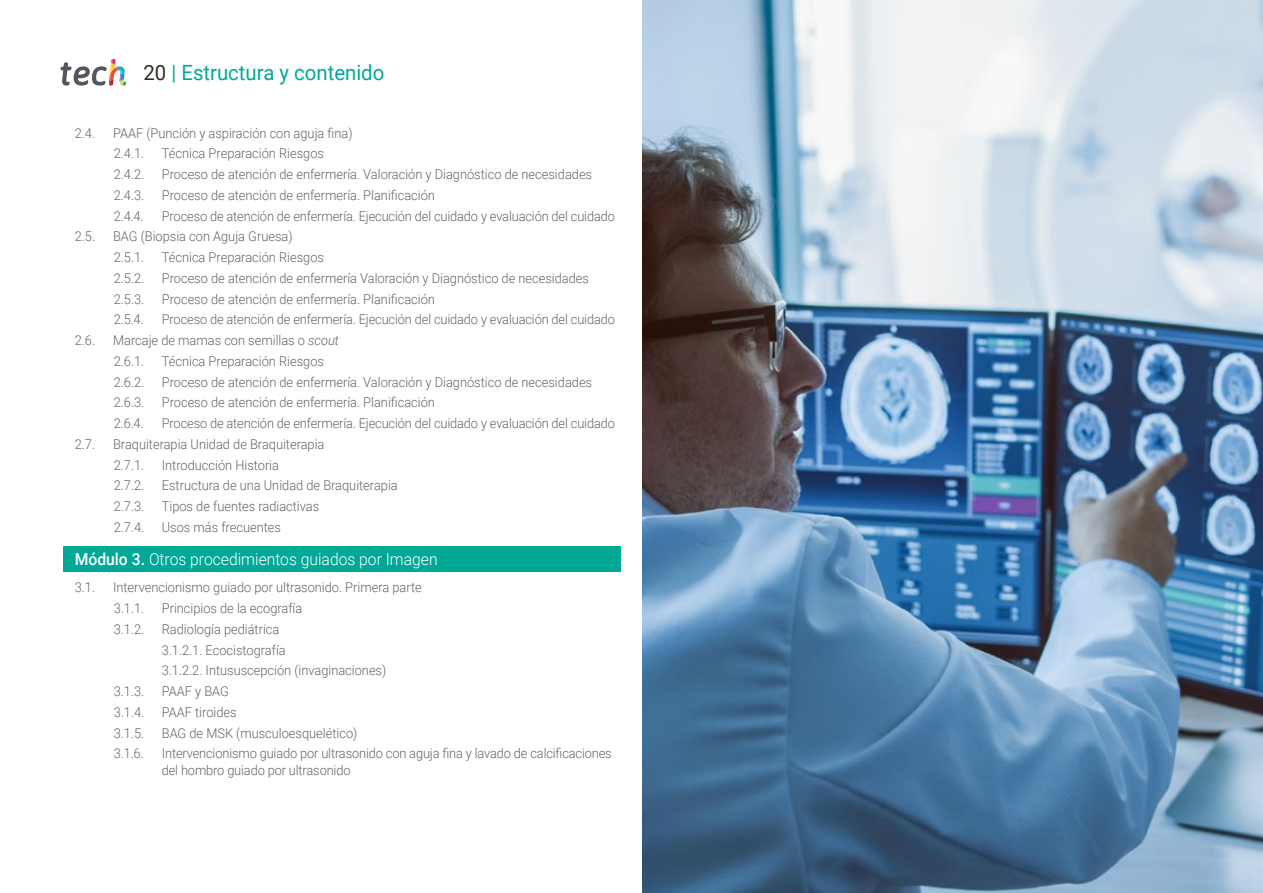
<style>
.page{position:relative;width:1263px;height:893px;background:#fff}
.page>*{position:absolute;margin:0;border:0;box-sizing:border-box;transform-origin:0 0}
.t1{font:21px "Roboto";color:#00a996}
.t2{font:300 16.5px "Roboto";color:#fff;scale:.95 1}
.t3{font:300 13.5px/20.7px "Roboto";color:#61646a;scale:.95 1}
.s1{color:#312e20}
.s2{font-style:italic}
.s3{font-weight:500}
</style>
<div class="page">
<div style="left:64px;top:546px;width:557px;height:25px;background:#00a996"></div>
<svg style="left:61px;top:59px;width:65px;height:27px"></svg>
<img style="left:642px;top:0;width:621px;height:893px">
<h1 class="t1" style="left:144px;top:57px;width:242px"><span class="s1">20</span> | Estructura y contenido</h1>
<p class="t3" style="left:75px;top:122px;width:23px">2.4.</p>
<p class="t3" style="left:113px;top:122px;width:254px">PAAF (Punción y aspiración con aguja fina)<br>2.4.1.</p>
<p class="t3" style="left:162px;top:143px;width:172px">Técnica Preparación Riesgos</p>
<p class="t3" style="left:114px;top:164px;width:34px">2.4.2.</p>
<p class="t3" style="left:162px;top:164px;width:454px">Proceso de atención de enfermería. Valoración y Diagnóstico de necesidades</p>
<p class="t3" style="left:114px;top:184px;width:34px">2.4.3.</p>
<p class="t3" style="left:162px;top:184px;width:289px">Proceso de atención de enfermería. Planificación</p>
<p class="t3" style="left:114px;top:205px;width:33px">2.4.4.</p>
<p class="t3" style="left:162px;top:205px;width:478px">Proceso de atención de enfermería. Ejecución del cuidado y evaluación del cuidado</p>
<p class="t3" style="left:75px;top:226px;width:23px">2.5.</p>
<p class="t3" style="left:113px;top:226px;width:190px">BAG (Biopsia con Aguja Gruesa)<br>2.5.1.</p>
<p class="t3" style="left:162px;top:247px;width:172px">Técnica Preparación Riesgos</p>
<p class="t3" style="left:114px;top:267px;width:34px">2.5.2.</p>
<p class="t3" style="left:162px;top:267px;width:451px">Proceso de atención de enfermería Valoración y Diagnóstico de necesidades</p>
<p class="t3" style="left:114px;top:288px;width:34px">2.5.3.</p>
<p class="t3" style="left:162px;top:288px;width:289px">Proceso de atención de enfermería. Planificación</p>
<p class="t3" style="left:114px;top:309px;width:33px">2.5.4.</p>
<p class="t3" style="left:162px;top:309px;width:478px">Proceso de atención de enfermería. Ejecución del cuidado y evaluación del cuidado</p>
<p class="t3" style="left:75px;top:330px;width:23px">2.6.</p>
<p class="t3" style="left:113px;top:330px;width:239px">Marcaje de mamas con semillas o <span class="s2">scout<br></span>2.6.1.</p>
<p class="t3" style="left:162px;top:350px;width:172px">Técnica Preparación Riesgos</p>
<p class="t3" style="left:114px;top:371px;width:34px">2.6.2.</p>
<p class="t3" style="left:162px;top:371px;width:454px">Proceso de atención de enfermería. Valoración y Diagnóstico de necesidades</p>
<p class="t3" style="left:114px;top:392px;width:34px">2.6.3.</p>
<p class="t3" style="left:162px;top:392px;width:289px">Proceso de atención de enfermería. Planificación</p>
<p class="t3" style="left:114px;top:413px;width:33px">2.6.4.</p>
<p class="t3" style="left:162px;top:413px;width:478px">Proceso de atención de enfermería. Ejecución del cuidado y evaluación del cuidado</p>
<p class="t3" style="left:75px;top:433px;width:23px">2.7.</p>
<p class="t3" style="left:113px;top:433px;width:224px">Braquiterapia Unidad de Braquiterapia<br>2.7.1.</p>
<p class="t3" style="left:162px;top:454px;width:125px">Introducción Historia</p>
<p class="t3" style="left:114px;top:475px;width:34px">2.7.2.</p>
<p class="t3" style="left:162px;top:475px;width:250px">Estructura de una Unidad de Braquiterapia</p>
<p class="t3" style="left:114px;top:496px;width:34px">2.7.3.</p>
<p class="t3" style="left:162px;top:496px;width:167px">Tipos de fuentes radiactivas</p>
<p class="t3" style="left:114px;top:516px;width:34px">2.7.4.</p>
<p class="t3" style="left:162px;top:516px;width:127px">Usos más frecuentes</p>
<p class="t2" style="left:75px;top:548px;width:383px"><span class="s3">Módulo 3.</span> Otros procedimientos guiados por Imagen</p>
<p class="t3" style="left:75px;top:577px;width:23px">3.1.</p>
<p class="t3" style="left:113px;top:577px;width:326px">Intervencionismo guiado por ultrasonido. Primera parte<br>3.1.1.</p>
<p class="t3" style="left:162px;top:597px;width:149px">Principios de la ecografía</p>
<p class="t3" style="left:114px;top:618px;width:34px">3.1.2.</p>
<p class="t3" style="left:162px;top:618px;width:238px">Radiología pediátrica<br>3.1.2.1. Ecocistografía<br>3.1.2.2. Intususcepción (invaginaciones)</p>
<p class="t3" style="left:114px;top:680px;width:34px">3.1.3.</p>
<p class="t3" style="left:162px;top:680px;width:72px">PAAF y BAG</p>
<p class="t3" style="left:114px;top:701px;width:34px">3.1.4.</p>
<p class="t3" style="left:162px;top:701px;width:80px">PAAF tiroides</p>
<p class="t3" style="left:114px;top:722px;width:34px">3.1.5.</p>
<p class="t3" style="left:162px;top:722px;width:207px">BAG de MSK (musculoesquelético)</p>
<p class="t3" style="left:114px;top:743px;width:33px">3.1.6.</p>
<p class="t3" style="left:162px;top:745px;width:475px;line-height:16.5px">Intervencionismo guiado por ultrasonido con aguja fina y lavado de calcificaciones del hombro guiado por ultrasonido</p>
</div>
